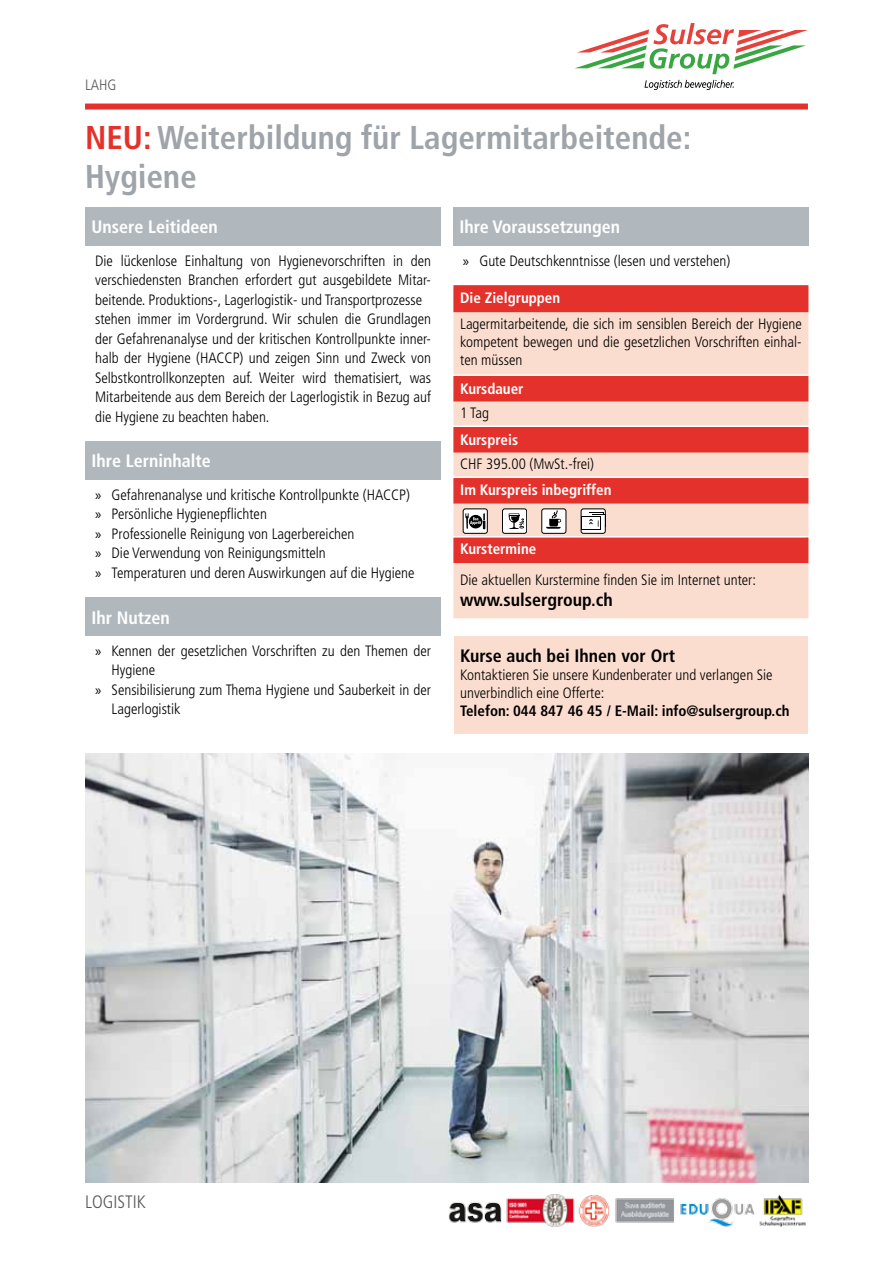
<style>
.page{position:relative;width:893px;height:1263px;background:#fff}
.page>*{position:absolute;margin:0;border:0;box-sizing:border-box;transform-origin:0 0}
.t1{font:700 condensed 33px/39px "Frutiger";color:#9ea4a9}
.t2{font:700 condensed 18px "Frutiger";color:#fff}
.t3{font:700 condensed 18px "Frutiger";color:#000}
.t4{font:300 condensed 18px "Frutiger";color:#58585a}
.t5{font:300 condensed 15px/19.5px "Frutiger";color:#000}
.t6{font:700 condensed 15px "Frutiger";color:#fff}
.t7{font:700 condensed 15px "Frutiger";color:#000}
.t8{font:300 condensed 15px "Frutiger";color:#58585a}
.s1{color:#e4312b}
.s2{font-family:"Myriad Pro";font-weight:400;font-stretch:normal}
</style>
<div class="page">
<div style="left:85px;top:104px;width:723px;height:6px;background:#e4312b"></div>
<img style="left:448px;top:1194px;width:358px;height:33px">
<svg style="left:575px;top:23px;width:233px;height:51px"></svg>
<svg style="left:644px;top:80px;width:90px;height:10px"></svg>
<img style="left:86px;top:753px;width:722px;height:429px">
<div style="left:454px;top:286px;width:354px;height:25px;background:#e4312b"></div>
<div style="left:455px;top:312px;width:352px;height:305px;background:#fbddcf"></div>
<svg style="left:455px;top:376px;width:352px;height:186px;background:#ec7970"></svg>
<hr style="left:453px;top:312px;width:2px;height:62px;background:#fbddcf">
<hr style="left:807px;top:312px;width:1px;height:62px;background:#fbddcf">
<hr style="left:453px;top:401px;width:2px;height:24px;background:#fbddcf">
<hr style="left:453px;top:452px;width:2px;height:24px;background:#fbddcf">
<hr style="left:453px;top:503px;width:2px;height:33px;background:#fbddcf">
<hr style="left:807px;top:503px;width:1px;height:33px;background:#fbddcf">
<hr style="left:453px;top:563px;width:2px;height:54px;background:#fbddcf">
<hr style="left:807px;top:563px;width:1px;height:54px;background:#fbddcf">
<hr style="left:453px;top:617px;width:355px;height:1px;background:#fbddcf">
<hr style="left:453px;top:285px;width:355px;height:2px;background:#e4312b">
<hr style="left:453px;top:287px;width:2px;height:24px;background:#e4312b">
<hr style="left:453px;top:311px;width:355px;height:1px;background:#e4312b">
<hr style="left:453px;top:376px;width:2px;height:24px;background:#e4312b">
<hr style="left:453px;top:374px;width:355px;height:2px;background:#fff">
<hr style="left:453px;top:400px;width:355px;height:1px;background:#e4312b">
<hr style="left:453px;top:427px;width:2px;height:24px;background:#e4312b">
<hr style="left:453px;top:425px;width:355px;height:2px;background:#fff">
<hr style="left:453px;top:451px;width:355px;height:1px;background:#e4312b">
<hr style="left:453px;top:478px;width:2px;height:24px;background:#e4312b">
<hr style="left:453px;top:476px;width:355px;height:2px;background:#fff">
<svg style="left:807px;top:376px;width:1px;height:126px"></svg>
<hr style="left:453px;top:502px;width:355px;height:1px;background:#e4312b">
<hr style="left:453px;top:538px;width:2px;height:24px;background:#e4312b">
<hr style="left:453px;top:536px;width:355px;height:2px;background:#fff">
<svg style="left:807px;top:538px;width:1px;height:24px"></svg>
<hr style="left:453px;top:562px;width:355px;height:1px;background:#e4312b">
<div style="left:86px;top:207px;width:355px;height:39px;background:#b1b8bd"></div>
<div style="left:86px;top:441px;width:355px;height:39px;background:#b1b8bd"></div>
<div style="left:86px;top:597px;width:355px;height:39px;background:#b1b8bd"></div>
<div style="left:453px;top:207px;width:355px;height:39px;background:#b1b8bd"></div>
<div style="left:542px;top:509px;width:24px;height:24px;background:#fff;border-radius:2px"></div>
<div style="left:542px;top:509px;width:24px;height:24px;border:1px solid #000;border-radius:2px"></div>
<svg style="left:546px;top:510px;width:15px;height:19px"></svg>
<div style="left:502px;top:509px;width:25px;height:24px;background:#fff;border-radius:2px"></div>
<div style="left:502px;top:509px;width:25px;height:24px;border:1px solid #000;border-radius:2px"></div>
<svg style="left:509px;top:513px;width:15px;height:16px"></svg>
<div style="left:463px;top:509px;width:24px;height:24px;background:#fff;border-radius:2px"></div>
<div style="left:463px;top:509px;width:24px;height:24px;border:1px solid #000;border-radius:2px"></div>
<svg style="left:465px;top:513px;width:20px;height:16px"></svg>
<svg style="left:581px;top:509px;width:24px;height:24px"></svg>
<div style="left:589px;top:512px;width:14px;height:11px;background:#000"></div>
<svg style="left:589px;top:513px;width:14px;height:3px"></svg>
<div style="left:592px;top:515px;width:13px;height:12px;background:#fff"></div>
<div style="left:581px;top:516px;width:20px;height:13px;background:#fff"></div>
<div style="left:581px;top:509px;width:24px;height:24px;border:1px solid #000;border-radius:2px"></div>
<svg style="left:589px;top:519px;width:10px;height:8px"></svg>
<div style="left:454px;top:636px;width:354px;height:98px;background:#fbddcf"></div>
<p class="t8" style="left:85px;top:76px;width:33px">LAHG</p>
<h1 class="t1" style="left:85px;top:118px;width:608px"><span class="s1">NEU:</span> Weiterbildung für Lagermitarbeitende:<br>Hygiene</h1>
<p class="t2" style="left:92px;top:216px;width:128px">Unsere Leitideen</p>
<p class="t2" style="left:459px;top:216px;width:162px">Ihre Voraussetzungen</p>
<p class="t5" style="left:95px;top:251px;width:337px">Die lückenlose Einhaltung von Hygienevorschriften in den verschiedensten Branchen erfordert gut ausgebildete Mitar&shy;beitende. Produktions-, Lagerlogistik- und Transportprozesse stehen immer im Vordergrund. Wir schulen die Grundlagen der Gefahrenanalyse und der kritischen Kontrollpunkte inner&shy;halb der Hygiene (HACCP) und zeigen Sinn und Zweck von Selbstkontrollkonzepten auf. Weiter wird thematisiert, was Mitarbeitende aus dem Bereich der Lagerlogistik in Bezug auf die Hygiene zu beachten haben.</p>
<p class="t5" style="left:463px;top:251px;width:269px"><span class="s2">»</span> Gute Deutschkenntnisse (lesen und verstehen)</p>
<p class="t6" style="left:460px;top:289px;width:102px">Die Zielgruppen</p>
<p class="t5" style="left:460px;top:315px;width:343px;line-height:18px;text-align:justify">Lagermitarbeitende, die sich im sensiblen Bereich der Hygiene kompetent bewegen und die gesetzlichen Vorschriften einhal&shy;ten müssen</p>
<p class="t6" style="left:460px;top:379px;width:65px">Kursdauer</p>
<p class="t5" style="left:460px;top:403px;width:30px">1 Tag</p>
<p class="t6" style="left:460px;top:430px;width:59px">Kurspreis</p>
<p class="t5" style="left:460px;top:454px;width:135px">CHF 395.00 (MwSt.-frei)</p>
<p class="t6" style="left:460px;top:480px;width:153px">Im Kurspreis inbegriffen</p>
<p class="t2" style="left:92px;top:450px;width:121px">Ihre Lerninhalte</p>
<p class="t5" style="left:95px;top:485px;width:321px"><span class="s2">»</span> Gefahrenanalyse und kritische Kontrollpunkte (HACCP) <span class="s2">»</span> Persönliche Hygienepflichten<br><span class="s2">»</span> Professionelle Reinigung von Lagerbereichen<br><span class="s2">»</span> Die Verwendung von Reinigungsmitteln<br><span class="s2">»</span> Temperaturen und deren Auswirkungen auf die Hygiene</p>
<p class="t6" style="left:460px;top:540px;width:78px">Kurstermine</p>
<p class="t5" style="left:460px;top:570px;width:297px">Die aktuellen Kurstermine finden Sie im Internet unter:</p>
<p class="t3" style="left:460px;top:589px;width:154px">www.sulsergroup.ch</p>
<p class="t2" style="left:92px;top:607px;width:80px">Ihr Nutzen</p>
<p class="t5" style="left:95px;top:641px;width:337px"><span class="s2">»</span> Kennen der gesetzlichen Vorschriften zu den Themen der</p>
<p class="t5" style="left:112px;top:660px;width:45px">Hygiene</p>
<p class="t5" style="left:95px;top:680px;width:337px"><span class="s2">»</span> Sensibilisierung zum Thema Hygiene und Sauberkeit in der</p>
<p class="t5" style="left:112px;top:699px;width:70px">Lagerlogistik</p>
<p class="t3" style="left:460px;top:645px;width:216px">Kurse auch bei Ihnen vor Ort</p>
<p class="t5" style="left:460px;top:666px;width:314px;line-height:18px">Kontaktieren Sie unsere Kundenberater und verlangen Sie unverbindlich eine Offerte:</p>
<p class="t7" style="left:460px;top:702px;width:331px">Telefon: 044 847 46 45 / E-Mail: info@sulsergroup.ch</p>
<p class="t4" style="left:85px;top:1192px;width:62px">LOGISTIK</p>
</div>
